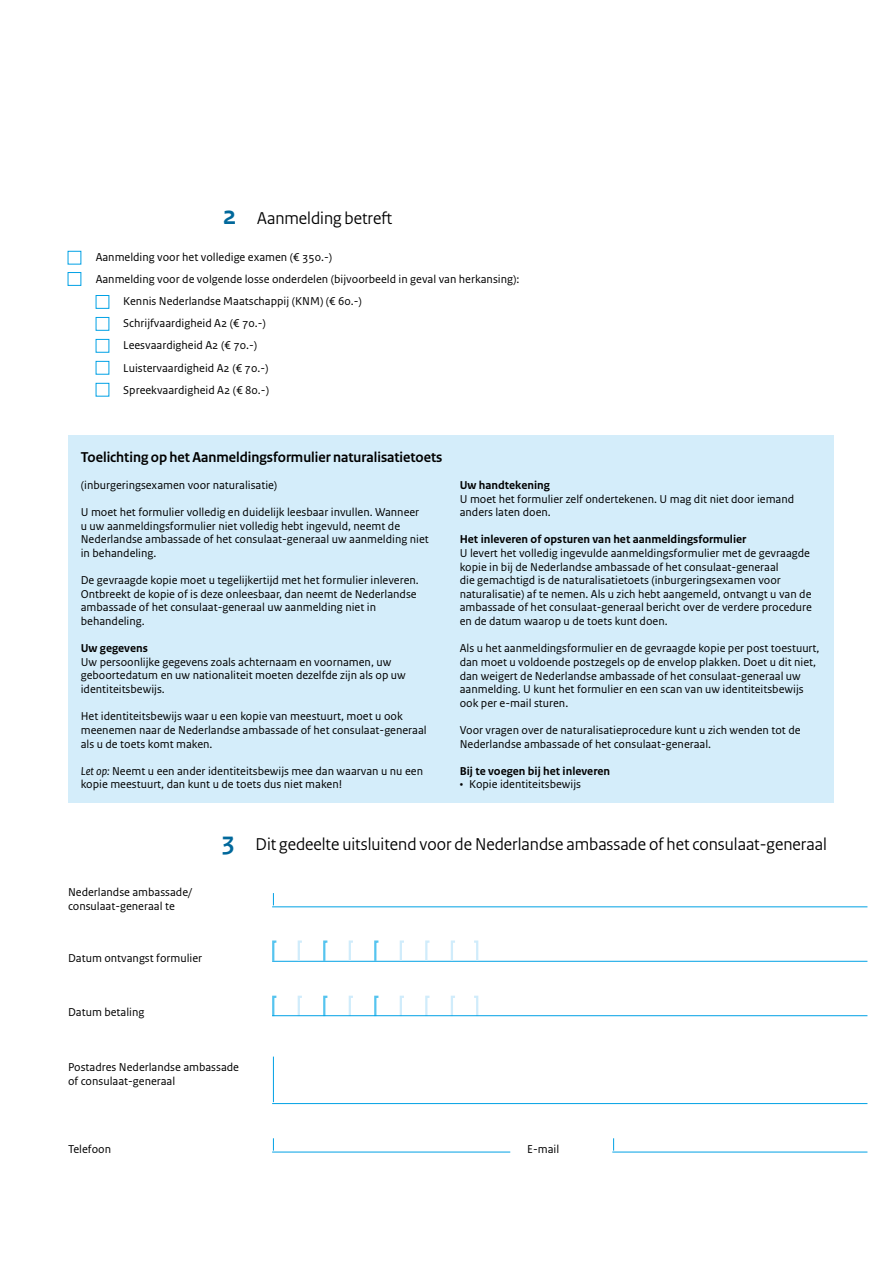
<style>
.page{position:relative;width:893px;height:1263px;background:#fff}
.page>*{position:absolute;margin:0;border:0;box-sizing:border-box;transform-origin:0 0}
.t1{font:18px "Rijksoverheid Sans Heading";color:#000}
.t2{font:700 15px "Rijksoverheid Sans Heading";color:#000}
.t3{font:12px/13.6px "Rijksoverheid Sans Text";color:#000}
.t4{font:700 12px "Rijksoverheid Sans Text";color:#000}
.s1{font-weight:700;font-size:27px;color:#01689b}
.s2{font-style:italic}
</style>
<div class="page">
<hr style="left:272px;top:906px;width:595px;height:1px;background:#00a1e5">
<hr style="left:272px;top:1103px;width:595px;height:1px;background:#00a1e5">
<svg style="left:273px;top:893px;width:1px;height:12px"></svg>
<hr style="left:273px;top:1056px;width:1px;height:46px;background:#00a1e5">
<hr style="left:272px;top:961px;width:595px;height:1px;background:#00a1e5">
<svg style="left:272px;top:995px;width:7px;height:22px"></svg>
<svg style="left:373px;top:995px;width:8px;height:22px"></svg>
<svg style="left:348px;top:995px;width:7px;height:22px"></svg>
<svg style="left:297px;top:995px;width:7px;height:22px"></svg>
<svg style="left:399px;top:995px;width:7px;height:22px"></svg>
<svg style="left:322px;top:995px;width:8px;height:22px"></svg>
<svg style="left:424px;top:995px;width:8px;height:22px"></svg>
<svg style="left:472px;top:995px;width:7px;height:22px"></svg>
<svg style="left:450px;top:995px;width:7px;height:22px"></svg>
<svg style="left:272px;top:940px;width:7px;height:22px"></svg>
<svg style="left:373px;top:940px;width:8px;height:22px"></svg>
<svg style="left:348px;top:940px;width:7px;height:22px"></svg>
<svg style="left:297px;top:940px;width:7px;height:22px"></svg>
<svg style="left:399px;top:940px;width:7px;height:22px"></svg>
<svg style="left:322px;top:940px;width:8px;height:22px"></svg>
<svg style="left:424px;top:940px;width:8px;height:22px"></svg>
<svg style="left:472px;top:940px;width:7px;height:22px"></svg>
<svg style="left:450px;top:940px;width:7px;height:22px"></svg>
<hr style="left:272px;top:1015px;width:595px;height:1px;background:#00a1e5">
<div style="left:68px;top:435px;width:765px;height:368px;background:#d4edfa"></div>
<hr style="left:272px;top:1152px;width:238px;height:1px;background:#00a1e5">
<hr style="left:612px;top:1152px;width:255px;height:1px;background:#00a1e5">
<svg style="left:273px;top:1138px;width:1px;height:12px"></svg>
<svg style="left:613px;top:1138px;width:1px;height:12px"></svg>
<div style="left:68px;top:251px;width:13px;height:13px;border:1px solid #00a1e5"></div>
<div style="left:68px;top:272px;width:13px;height:14px;border:1px solid #00a1e5"></div>
<div style="left:96px;top:295px;width:13px;height:14px;border:1px solid #00a1e5"></div>
<div style="left:96px;top:339px;width:13px;height:14px;border:1px solid #00a1e5"></div>
<div style="left:96px;top:317px;width:13px;height:14px;border:1px solid #00a1e5"></div>
<div style="left:96px;top:361px;width:13px;height:14px;border:1px solid #00a1e5"></div>
<div style="left:96px;top:383px;width:13px;height:13px;border:1px solid #00a1e5"></div>
<h2 class="t1" style="left:223px;top:208px;width:171px"><span class="s1">2</span> Aanmelding betreft</h2>
<p class="t3" style="left:96px;top:250px;width:238px">Aanmelding voor het volledige examen (€ 350.-)</p>
<p class="t3" style="left:96px;top:273px;width:425px">Aanmelding voor de volgende losse onderdelen (bijvoorbeeld in geval van herkansing):</p>
<p class="t3" style="left:123px;top:290px;width:240px;line-height:22px">Kennis Nederlandse Maatschappij (KNM) (€ 60.-)<br>Schrijfvaardigheid A2 (€ 70.-)<br>Leesvaardigheid A2 (€ 70.-)<br>Luistervaardigheid A2 (€ 70.-)<br>Spreekvaardigheid A2 (€ 80.-)</p>
<h3 class="t2" style="left:81px;top:448px;width:363px">Toelichting op het Aanmeldingsformulier naturalisatietoets</h3>
<p class="t3" style="left:81px;top:478px;width:198px">(inburgeringsexamen voor naturalisatie)</p>
<p class="t3" style="left:81px;top:506px;width:349px">U moet het formulier volledig en duidelijk leesbaar invullen. Wanneer<br>u uw aanmeldingsformulier niet volledig hebt ingevuld, neemt de Nederlandse ambassade of het consulaat-generaal uw aanmelding niet in behandeling.</p>
<p class="t3" style="left:81px;top:574px;width:340px">De gevraagde kopie moet u tegelijkertijd met het formulier inleveren.<br>Ontbreekt de kopie of is deze onleesbaar, dan neemt de Nederlandse ambassade of het consulaat-generaal uw aanmelding niet in behandeling.</p>
<h4 class="t4" style="left:81px;top:641px;width:69px">Uw gegevens</h4>
<p class="t3" style="left:81px;top:655px;width:327px">Uw persoonlijke gegevens zoals achternaam en voornamen, uw geboortedatum en uw nationaliteit moeten dezelfde zijn als op uw identiteitsbewijs.</p>
<p class="t3" style="left:81px;top:710px;width:347px">Het identiteitsbewijs waar u een kopie van meestuurt, moet u ook meenemen naar de Nederlandse ambassade of het consulaat-generaal als u de toets komt maken.</p>
<p class="t3" style="left:81px;top:764px;width:344px"><span class="s2">Let op:</span> Neemt u een ander identiteitsbewijs mee dan waarvan u nu een kopie meestuurt, dan kunt u de toets dus niet maken!</p>
<h4 class="t4" style="left:460px;top:478px;width:92px">Uw handtekening</h4>
<p class="t3" style="left:460px;top:492px;width:336px">U moet het formulier zelf ondertekenen. U mag dit niet door iemand anders laten doen.</p>
<h4 class="t4" style="left:460px;top:533px;width:288px">Het inleveren of opsturen van het aanmeldingsformulier</h4>
<p class="t3" style="left:460px;top:546px;width:354px">U levert het volledig ingevulde aanmeldingsformulier met de gevraagde kopie in bij de Nederlandse ambassade of het consulaat-generaal<br>die gemachtigd is de naturalisatietoets (inburgeringsexamen voor naturalisatie) af te nemen. Als u zich hebt aangemeld, ontvangt u van de ambassade of het consulaat-generaal bericht over de verdere procedure en de datum waarop u de toets kunt doen.</p>
<p class="t3" style="left:460px;top:642px;width:361px">Als u het aanmeldingsformulier en de gevraagde kopie per post toestuurt, dan moet u voldoende postzegels op de envelop plakken. Doet u dit niet, dan weigert de Nederlandse ambassade of het consulaat-generaal uw aanmelding. U kunt het formulier en een scan van uw identiteitsbewijs ook per e-mail sturen.</p>
<p class="t3" style="left:460px;top:723px;width:342px">Voor vragen over de naturalisatieprocedure kunt u zich wenden tot de<br>Nederlandse ambassade of het consulaat-generaal.</p>
<h4 class="t4" style="left:460px;top:764px;width:152px">Bij te voegen bij het inleveren</h4>
<p class="t3" style="left:460px;top:778px;width:123px">• Kopie identiteitsbewijs</p>
<p class="t3" style="left:68px;top:886px;width:125px">Nederlandse ambassade/ consulaat-generaal te</p>
<p class="t3" style="left:68px;top:951px;width:136px">Datum ontvangst formulier</p>
<p class="t3" style="left:68px;top:1006px;width:78px">Datum betaling</p>
<h2 class="t1" style="left:221px;top:834px;width:607px"><span class="s1">3</span> Dit gedeelte uitsluitend voor de Nederlandse ambassade of het consulaat-generaal</h2>
<p class="t3" style="left:68px;top:1060px;width:173px">Postadres Nederlandse ambassade of consulaat-generaal</p>
<p class="t3" style="left:68px;top:1142px;width:45px">Telefoon</p>
<p class="t3" style="left:527px;top:1142px;width:34px">E-mail</p>
</div>
